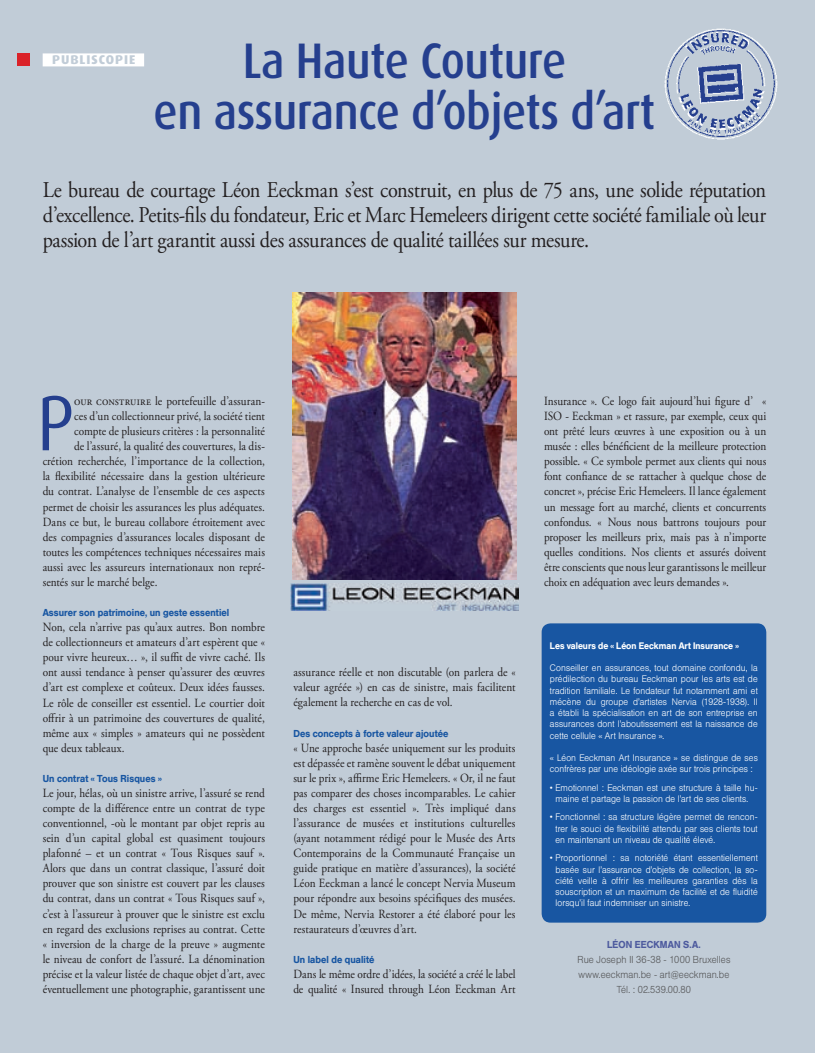
<style>
.page{position:relative;width:815px;height:1053px;background:#fff}
.page>*{position:absolute;margin:0;border:0;box-sizing:border-box;transform-origin:0 0}
.t1{font:78.25px "Dax";color:#253f8e;scale:.9 1}
.t2{font:500 50px/51.2px "Dax";letter-spacing:-.01em;color:#253f8e;text-align:center;scale:.9 1}
.t3{font:22.5px/25px "Adobe Garamond Pro";letter-spacing:-.015em;color:#231f20;text-align:justify;scale:.9 1}
.t4{font:16.12px "Dax Bold Caps";letter-spacing:.02em;color:#c1ccd7}
.t5{font:12.5px/15.1px "Adobe Garamond Pro";color:#231f20;text-align:justify;scale:.9 1}
.t6{font:500 10px "Helvetica BQ";letter-spacing:.015em;color:#1856a2;scale:.95 1}
.t7{font:300 10px/15.1px "Helvetica BQ";letter-spacing:.015em;color:#57585a;text-align:center;scale:.95 1}
.t8{font:500 10px "Helvetica BQ";letter-spacing:.02em;color:#4d5a9e;scale:.95 1}
.t9{font:300 9.38px/11.2px "Helvetica BQ";letter-spacing:.01em;color:#fff;text-align:justify;scale:.95 1}
.t10{font:500 9.38px "Helvetica BQ";letter-spacing:.005em;color:#fff;scale:.95 1}
</style>
<div class="page">
<div style="left:0;top:0;width:814px;height:1053px;background:#c1ccd7"></div>
<div style="left:17px;top:53px;width:13px;height:13px;background:#da2128"></div>
<div style="left:43px;top:53px;width:101px;height:13px;background:#fff"></div>
<img style="left:291px;top:584px;width:227px;height:26px">
<img style="left:292px;top:292px;width:224px;height:287px">
<div style="left:541px;top:623px;width:224px;height:299px;background:#1856a2;border-radius:9px"></div>
<div style="left:652px;top:16px;width:137px;height:138px;background:#c1ccd7"></div>
<img style="left:655px;top:20px;width:131px;height:130px">
<p class="t4" style="left:52px;top:50px;width:85px">publiscopie</p>
<h2 class="t2" style="left:153px;top:35px;width:558px">La Haute Couture<br>en assurance d’objets d’art</h2>
<p class="t3" style="left:43px;top:178px;width:804px">Le bureau de courtage Léon Eeckman s’est construit, en plus de 75 ans, une solide réputation d’excellence. Petits-fils du fondateur, Eric et Marc Hemeleers dirigent cette société familiale où leur passion de l’art garantit aussi des assurances de qualité taillées sur mesure.</p>
<h1 class="t1" style="left:37px;top:380px;width:43px">P</h1>
<p class="t5" style="left:74px;top:394px;width:213px">our construire le portefeuille d’assuran-</p>
<p class="t5" style="left:74px;top:409px;width:213px">ces d’un collectionneur privé, la société tient</p>
<p class="t5" style="left:74px;top:424px;width:213px">compte de plusieurs critères : la personnalité</p>
<p class="t5" style="left:74px;top:439px;width:213px">de l’assuré, la qualité des couvertures, la dis-</p>
<p class="t5" style="left:43px;top:454px;width:248px">crétion recherchée, l’importance de la collection,</p>
<p class="t5" style="left:43px;top:469px;width:248px">la flexibilité nécessaire dans la gestion ultérieure</p>
<p class="t5" style="left:43px;top:484px;width:248px">du contrat. L’analyse de l’ensemble de ces aspects</p>
<p class="t5" style="left:43px;top:499px;width:248px">permet de choisir les assurances les plus adéquates.</p>
<p class="t5" style="left:43px;top:514px;width:248px">Dans ce but, le bureau collabore étroitement avec</p>
<p class="t5" style="left:43px;top:529px;width:248px">des compagnies d’assurances locales disposant de</p>
<p class="t5" style="left:43px;top:544px;width:248px">toutes les compétences techniques nécessaires mais</p>
<p class="t5" style="left:43px;top:560px;width:248px">aussi avec les assureurs internationaux non repré-</p>
<p class="t5" style="left:43px;top:575px;width:129px">sentés sur le marché belge.</p>
<p class="t6" style="left:43px;top:607px;width:198px">Assurer son patrimoine, un geste essentiel</p>
<p class="t5" style="left:43px;top:620px;width:248px">Non, cela n’arrive pas qu’aux autres. Bon nombre de collectionneurs et amateurs d’art espèrent que « pour vivre heureux… », il suffit de vivre caché. Ils ont aussi tendance à penser qu’assurer des œuvres d’art est complexe et coûteux. Deux idées fausses.<br>Le rôle de conseiller est essentiel. Le courtier doit offrir à un patrimoine des couvertures de qualité, même aux « simples » amateurs qui ne possèdent que deux tableaux.</p>
<p class="t6" style="left:43px;top:772px;width:127px">Un contrat « Tous Risques »</p>
<p class="t5" style="left:43px;top:786px;width:248px">Le jour, hélas, où un sinistre arrive, l’assuré se rend compte de la différence entre un contrat de type conventionnel, -où le montant par objet repris au sein d’un capital global est quasiment toujours plafonné – et un contrat « Tous Risques sauf ».<br>Alors que dans un contrat classique, l’assuré doit prouver que son sinistre est couvert par les clauses du contrat, dans un contrat « Tous Risques sauf », c’est à l’assureur à prouver que le sinistre est exclu en regard des exclusions reprises au contrat. Cette « inversion de la charge de la preuve » augmente le niveau de confort de l’assuré. La dénomination précise et la valeur listée de chaque objet d’art, avec éventuellement une photographie, garantissent une</p>
<p class="t5" style="left:293px;top:665px;width:248px">assurance réelle et non discutable (on parlera de « valeur agréée ») en cas de sinistre, mais facilitent également la recherche en cas de vol.</p>
<p class="t6" style="left:293px;top:727px;width:164px">Des concepts à forte valeur ajoutée</p>
<p class="t5" style="left:293px;top:740px;width:248px">« Une approche basée uniquement sur les produits est dépassée et ramène souvent le débat uniquement sur le prix », affirme Eric Hemeleers. « Or, il ne faut pas comparer des choses incomparables. Le cahier des charges est essentiel ». Très impliqué dans l’assurance de musées et institutions culturelles (ayant notamment rédigé pour le Musée des Arts Contemporains de la Communauté Française un guide pratique en matière d’assurances), la société Léon Eeckman a lancé le concept Nervia Museum pour répondre aux besoins spécifiques des musées.<br>De même, Nervia Restorer a été élaboré pour les restaurateurs d’œuvres d’art.</p>
<p class="t6" style="left:293px;top:953px;width:87px">Un label de qualité</p>
<p class="t5" style="left:293px;top:966px;width:248px">Dans le même ordre d’idées, la société a créé le label de qualité « Insured through Léon Eeckman Art</p>
<p class="t5" style="left:543px;top:394px;width:248px">Insurance ». Ce logo fait aujourd’hui figure d’ « ISO - Eeckman » et rassure, par exemple, ceux qui ont prêté leurs œuvres à une exposition ou à un musée : elles bénéficient de la meilleure protection possible. « Ce symbole permet aux clients qui nous font confiance de se rattacher à quelque chose de concret », précise Eric Hemeleers. Il lance également un message fort au marché, clients et concurrents confondus. « Nous nous battrons toujours pour proposer les meilleurs prix, mais pas à n’importe quelles conditions. Nos clients et assurés doivent être conscients que nous leur garantissons le meilleur choix en adéquation avec leurs demandes ».</p>
<p class="t10" style="left:549px;top:640px;width:200px">Les valeurs de « Léon Eeckman Art Insurance »</p>
<p class="t9" style="left:549px;top:662px;width:220px">Conseiller en assurances, tout domaine confondu, la prédilection du bureau Eeckman pour les arts est de tradition familiale. Le fondateur fut notamment ami et mécène du groupe d’artistes Nervia (1928-1938). Il a établi la spécialisation en art de son entreprise en assurances dont l’aboutissement est la naissance de cette cellule « Art Insurance ».</p>
<p class="t9" style="left:549px;top:752px;width:220px">« Léon Eeckman Art Insurance » se distingue de ses confrères par une idéologie axée sur trois principes :</p>
<p class="t9" style="left:549px;top:782px;width:220px;text-align:center">• Emotionnel : Eeckman est une structure à taille hu&shy;maine et partage la passion de l’art de ses clients.</p>
<p class="t9" style="left:555px;top:811px;width:214px;text-indent:-6px">• Fonctionnel : sa structure légère permet de rencon&shy;trer le souci de flexibilité attendu par ses clients tout en maintenant un niveau de qualité élevé.</p>
<p class="t9" style="left:555px;top:852px;width:214px;text-indent:-6px">• Proportionnel : sa notoriété étant essentiellement basée sur l’assurance d’objets de collection, la so&shy;ciété veille à offrir les meilleures garanties dès la souscription et un maximum de facilité et de fluidité lorsqu’il faut indemniser un sinistre.</p>
<p class="t8" style="left:606px;top:938px;width:100px">Léon Eeckman S.A.</p>
<p class="t7" style="left:577px;top:952px;width:162px">Rue Joseph II 36-38 - 1000 Bruxelles www.eeckman.be - art@eeckman.be<br>Tél. : 02.539.00.80</p>
</div>
